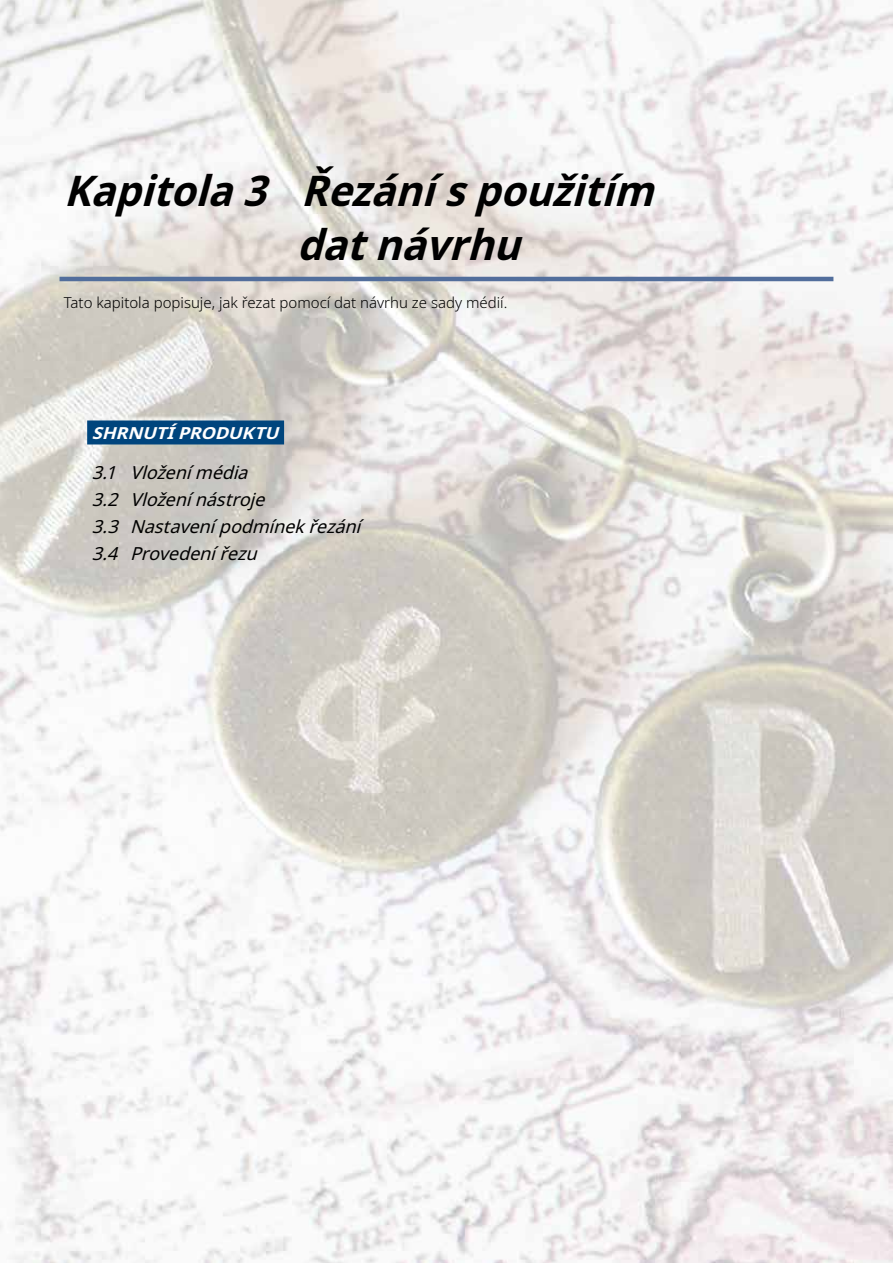
<style>
.page{position:relative;width:893px;height:1263px;background:#fff}
.page>*{position:absolute;margin:0;border:0;box-sizing:border-box;transform-origin:0 0}
.t1{font:italic 700 42px/54px "Noto Sans";color:#000;scale:.96 1}
.t2{font:italic 18px/27px "Noto Sans";color:#000}
.t3{font:italic 700 16.5px "Noto Sans";color:#fff;scale:1.1 1}
.t4{font:300 15px "Noto Sans";color:#000}
</style>
<div class="page">
<img style="left:0;top:0;width:893px;height:1263px">
<hr style="left:60px;top:277px;width:773px;height:4px;background:#526e9c">
<div style="left:87px;top:420px;width:197px;height:24px;background:#00457d"></div>
<h1 class="t1" style="left:297px;top:165px;width:390px;text-indent:-233px">Kapitola3 Řezánís použitím dat návrhu</h1>
<p class="t4" style="left:64px;top:292px;width:445px">Tato kapitola popisuje, jak řezat pomocí dat návrhu ze sady médií.</p>
<p class="t3" style="left:92px;top:422px;width:177px">SHRNUTÍPRODUKTU</p>
<p class="t2" style="left:92px;top:459px;width:278px">3.1 Vloženímédia<br>3.2 Vloženínástroje<br>3.3 Nastavenípodmínekřezání<br>3.4 Provedenířezu</p>
</div>
